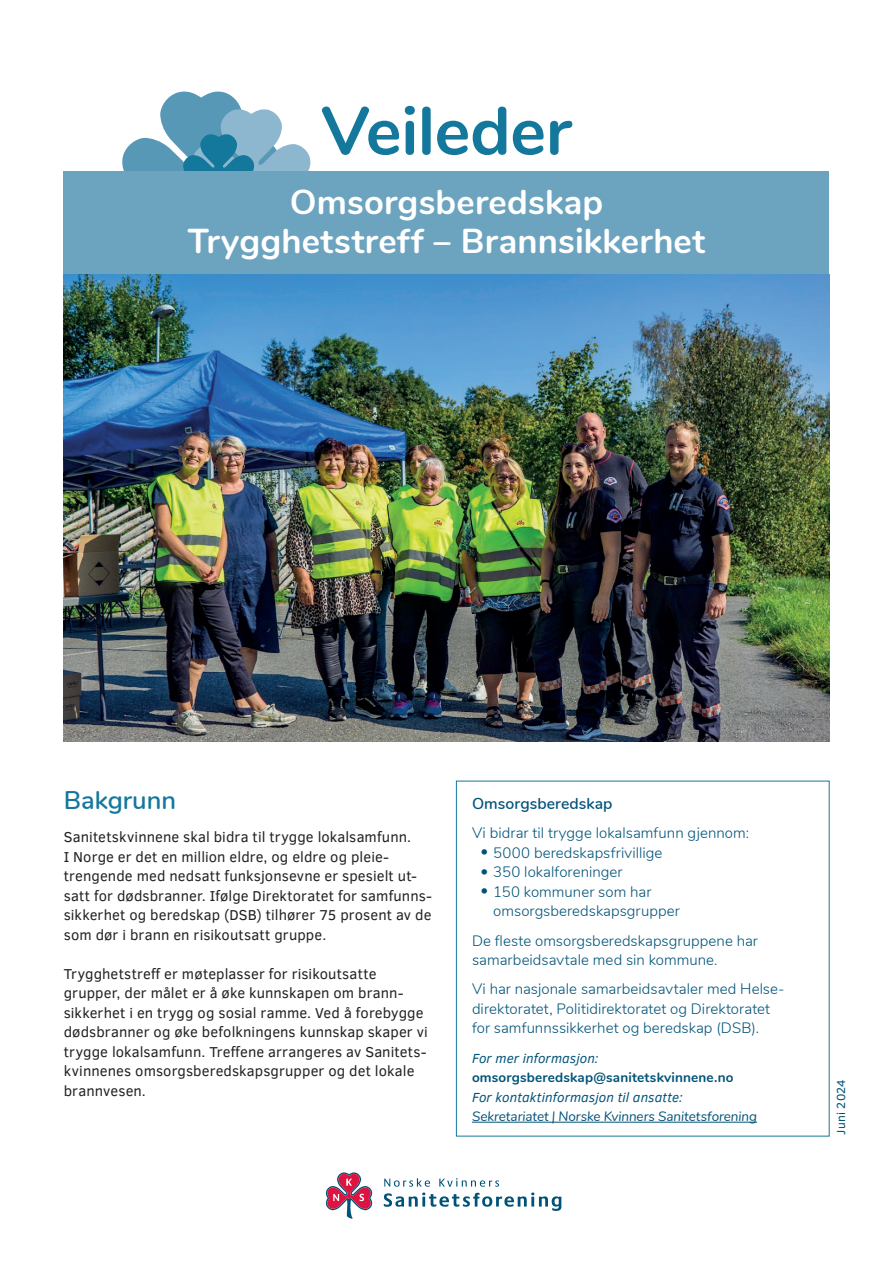
<style>
.page{position:relative;width:893px;height:1263px;background:#fff}
.page>*{position:absolute;margin:0;border:0;box-sizing:border-box;transform-origin:0 0}
.t1{font:700 67.5px "Nunito";letter-spacing:-.005em;color:#14789c}
.t2{font:700 34.5px/39.8px "Nunito";letter-spacing:.005em;color:#fff;text-align:center}
.t3{font:600 25.5px "Nunito";color:#14789c}
.t4{font:600 15.75px "Nunito";letter-spacing:.005em;color:#005378}
.t5{font:300 15px/19.5px "Nunito";color:#005378}
.t6{font:14.7px/19.5px "Clear Sans";letter-spacing:.005em;color:#231f20}
.t7{font:italic 13.5px "Clear Sans";letter-spacing:.01em;color:#005378}
.t8{font:italic 13.5px "Nunito";letter-spacing:-.005em;color:#005378}
.t9{font:700 13.5px "Nunito";letter-spacing:.01em;color:#005378}
.t10{font:12px "Clear Sans";letter-spacing:.02em;color:#005378}
</style>
<div class="page">
<svg style="left:121px;top:91px;width:190px;height:81px"></svg>
<div style="left:64px;top:172px;width:765px;height:102px;background:#6ca4c0"></div>
<img style="left:64px;top:274px;width:765px;height:468px">
<svg style="left:384px;top:1178px;width:177px;height:33px"></svg>
<svg style="left:326px;top:1172px;width:47px;height:47px"></svg>
<hr style="left:472px;top:1122px;width:285px;height:1px;background:#005378">
<h1 class="t1" style="left:321px;top:81px;width:252px">Veileder</h1>
<h2 class="t2" style="left:188px;top:180px;width:519px">Omsorgsberedskap<br>Trygghetstreff – Brannsikkerhet</h2>
<h3 class="t3" style="left:64px;top:782px;width:114px">Bakgrunn</h3>
<p class="t6" style="left:64px;top:827px;width:370px">Sanitetskvinnene skal bidra til trygge lokalsamfunn.<br>I Norge er det en million eldre, og eldre og pleie&shy;trengende med nedsatt funksjonsevne er spesielt ut&shy;satt for dødsbranner. Ifølge Direktoratet for samfunns&shy;sikkerhet og beredskap (DSB) tilhører 75 prosent av de som dør i brann en risikoutsatt gruppe.</p>
<p class="t6" style="left:64px;top:964px;width:366px">Trygghetstreff er møteplasser for risikoutsatte grupper, der målet er å øke kunnskapen om brann&shy;sikkerhet i en trygg og sosial ramme. Ved å forebygge dødsbranner og øke befolkningens kunnskap skaper vi trygge lokalsamfunn. Treffene arrangeres av Sanitets&shy;kvinnenes omsorgsberedskapsgrupper og det lokale brannvesen.</p>
<p class="t4" style="left:472px;top:792px;width:142px">Omsorgsberedskap</p>
<p class="t5" style="left:472px;top:822px;width:279px">Vi bidrar til trygge lokalsamfunn gjennom:</p>
<p class="t5" style="left:480px;top:842px;width:183px">• 5000 beredskapsfrivillige</p>
<p class="t5" style="left:480px;top:861px;width:144px">• 350 lokalforeninger</p>
<p class="t5" style="left:493px;top:881px;width:188px;text-indent:-13px">• 150 kommuner som har omsorgsberedskapsgrupper</p>
<p class="t5" style="left:472px;top:930px;width:287px">De fleste omsorgsberedskapsgruppene har samarbeidsavtale med sin kommune.</p>
<p class="t5" style="left:472px;top:978px;width:314px">Vi har nasjonale samarbeidsavtaler med Helse&shy;direktoratet, Politidirektoratet og Direktoratet for samfunnssikkerhet og beredskap (DSB).</p>
<p class="t7" style="left:472px;top:1049px;width:128px">For mer informasjon:</p>
<p class="t9" style="left:472px;top:1067px;width:263px">omsorgsberedskap@sanitetskvinnene.no</p>
<p class="t7" style="left:472px;top:1088px;width:212px">For kontaktinformasjon til ansatte:</p>
<p class="t8" style="left:472px;top:1106px;width:287px">Sekretariatet | Norske Kvinners Sanitetsforening</p>
<p class="t10" style="left:833px;top:1135px;width:57px;rotate:-90deg">Juni 2024</p>
</div>
